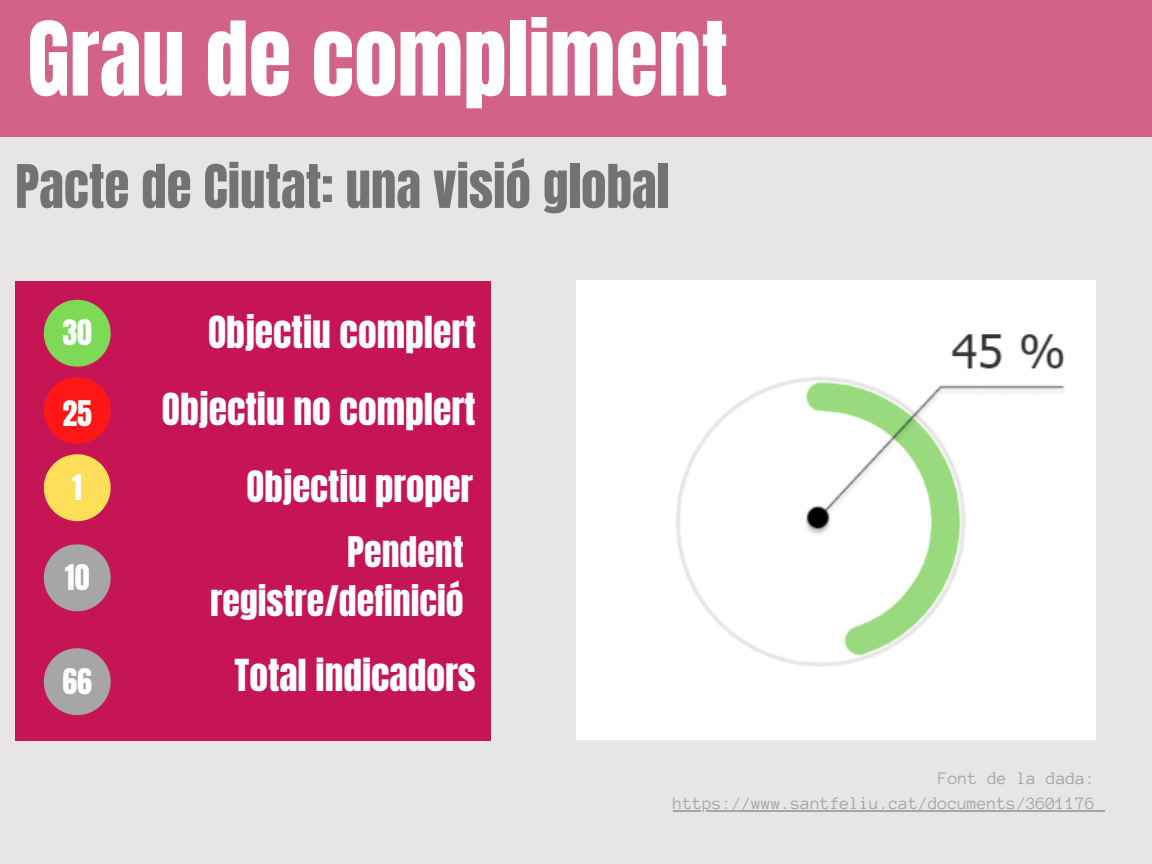
<style>
.page{position:relative;width:1152px;height:864px;background:#e8e5e5}
.page>*{position:absolute;margin:0;border:0;box-sizing:border-box;transform-origin:0 0}
.t1{font:87px "Anton";color:#fff}
.t2{font:51px "Anton";color:#737373}
.t3{font:37.5px "Anton";color:#fff}
.t4{font:36.6px "Anton";color:#fff}
.t5{font:35.85px/49.5px "Anton";color:#fff;text-align:right}
.t6{font:30px "Anton";color:#fff}
.t7{font:18px "Anonymous Pro";color:#a6a6a6}
</style>
<div class="page">
<div style="left:0;top:0;width:1152px;height:137px;background:#d2628a"></div>
<div style="left:15px;top:281px;width:475px;height:460px;background:#c61555"></div>
<svg style="left:44px;top:300px;width:67px;height:67px"></svg>
<svg style="left:44px;top:377px;width:67px;height:67px"></svg>
<svg style="left:44px;top:648px;width:67px;height:67px"></svg>
<img style="left:576px;top:281px;width:520px;height:459px">
<hr style="left:673px;top:810px;width:423px;height:1px;background:#a6a6a6">
<svg style="left:44px;top:454px;width:67px;height:67px"></svg>
<svg style="left:44px;top:544px;width:67px;height:67px"></svg>
<p class="t1" style="left:27px;top:-3px;width:702px">Grau de compliment</p>
<p class="t2" style="left:15px;top:150px;width:656px">Pacte de Ciutat: una visió global</p>
<p class="t6" style="left:62px;top:311px;width:31px">30</p>
<p class="t6" style="left:62px;top:392px;width:31px">25</p>
<p class="t3" style="left:208px;top:305px;width:269px">Objectiu complert</p>
<p class="t3" style="left:162px;top:382px;width:315px">Objectiu no complert</p>
<p class="t6" style="left:72px;top:465px;width:11px">1</p>
<p class="t4" style="left:247px;top:460px;width:228px">Objectiu proper</p>
<p class="t5" style="left:210px;top:527px;width:255px">Pendent registre/definició</p>
<p class="t6" style="left:65px;top:556px;width:26px">10</p>
<p class="t6" style="left:62px;top:659px;width:31px">66</p>
<p class="t3" style="left:235px;top:649px;width:243px">Total indicadors</p>
<p class="t7" style="left:938px;top:770px;width:158px">Font de la dada:</p>
<p class="t7" style="left:673px;top:794px;width:423px">https://www.santfeliu.cat/documents/3601176</p>
</div>
